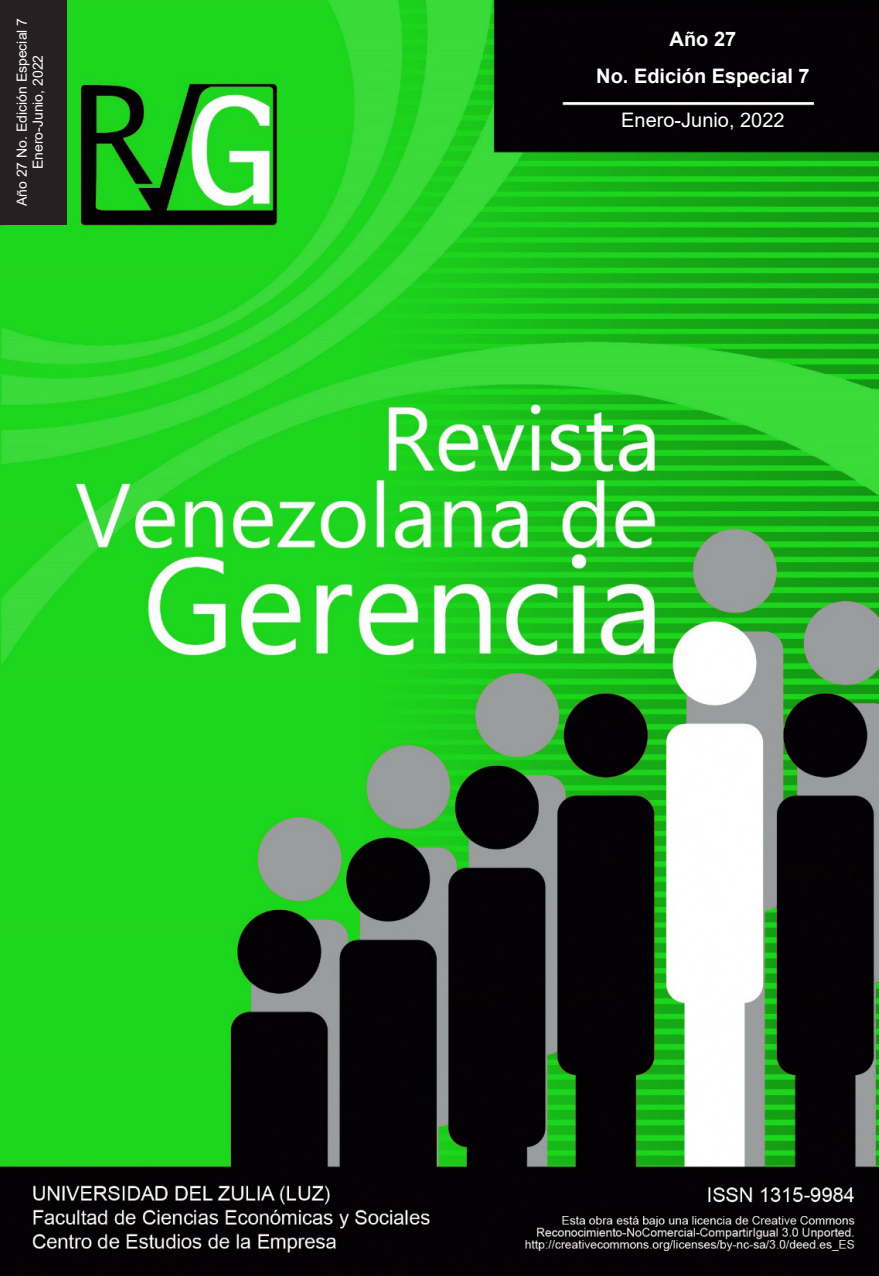
<style>
.page{position:relative;width:879px;height:1276px;background:#fff}
.page>*{position:absolute;margin:0;border:0;box-sizing:border-box;transform-origin:0 0}
.t1{font:700 20px/37.6px "Arial";color:#fff;text-align:center}
.t2{font:20px "Arial";color:#fff}
.t3{font:14px/16px "Arial";color:#fff;text-align:center}
</style>
<div class="page">
<img style="left:0;top:0;width:879px;height:1276px">
<div style="left:0;top:0;width:67px;height:224px;background:#272023"></div>
<p class="t3" style="left:14px;top:206px;width:190px;rotate:-90deg">Año 27 No. Edición Especial 7<br>Enero-Junio, 2022</p>
<h1 class="t1" style="left:596px;top:20px;width:215px">Año 27<br>No. Edición Especial 7</h1>
<h1 class="t2" style="left:621px;top:106px;width:165px">Enero-Junio, 2022</h1>
</div>
